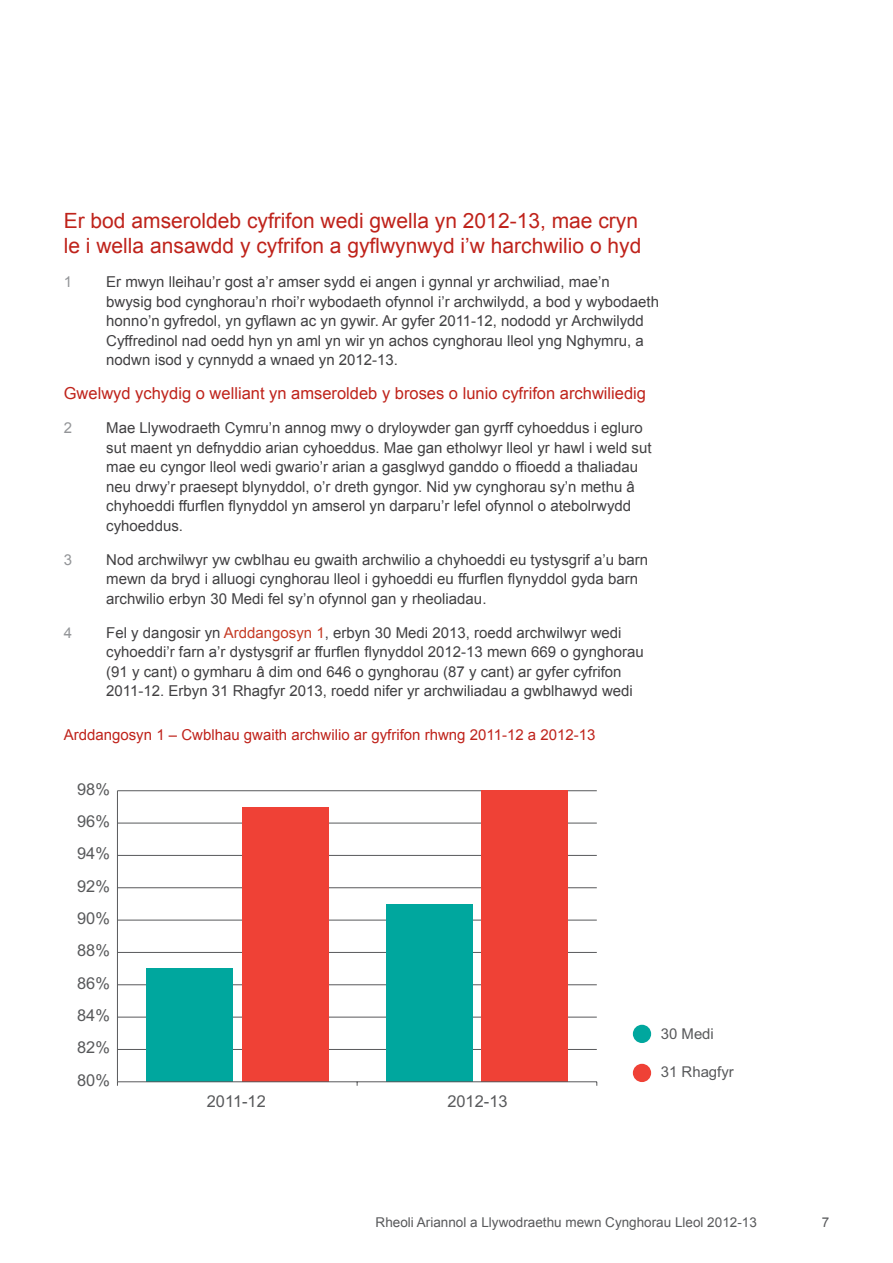
<style>
.page{position:relative;width:893px;height:1263px;background:#fff}
.page>*{position:absolute;margin:0;border:0;box-sizing:border-box;transform-origin:0 0}
.Heading_1{font:21px/25.2px "Arial";color:#bf231b}
.Heading_2{font:16.5px "Arial";color:#bf231b}
.t1{font:16.35px "Arial";color:#58595b}
.t2{font:15px/19.5px "Arial";color:#414042}
.Exhibit_heading{font:15px "Arial";color:#bf231b}
.t3{font:15px "Arial";color:#939598}
.t4{font:14.85px "Arial";color:#58595b}
.t5{font:13.5px "Arial";color:#58595b}
.s1{color:#c53c26}
</style>
<div class="page">
<div style="left:633px;top:1025px;width:18px;height:18px;background:#00a79e;border-radius:50%"></div>
<div style="left:633px;top:1064px;width:18px;height:18px;background:#ef4136;border-radius:50%"></div>
<hr style="left:117px;top:791px;width:1px;height:291px;background:#58595b">
<hr style="left:117px;top:1049px;width:480px;height:1px;background:#58595b">
<hr style="left:117px;top:1017px;width:480px;height:1px;background:#58595b">
<hr style="left:117px;top:984px;width:480px;height:1px;background:#58595b">
<hr style="left:117px;top:952px;width:480px;height:1px;background:#58595b">
<hr style="left:117px;top:920px;width:480px;height:1px;background:#58595b">
<hr style="left:117px;top:887px;width:480px;height:1px;background:#58595b">
<hr style="left:117px;top:855px;width:480px;height:1px;background:#58595b">
<hr style="left:117px;top:823px;width:480px;height:1px;background:#58595b">
<hr style="left:117px;top:790px;width:480px;height:1px;background:#58595b">
<div style="left:242px;top:807px;width:86px;height:275px;background:#ef4136"></div>
<div style="left:482px;top:791px;width:86px;height:291px;background:#ef4136"></div>
<div style="left:146px;top:968px;width:86px;height:114px;background:#00a79e"></div>
<div style="left:386px;top:904px;width:86px;height:178px;background:#00a79e"></div>
<hr style="left:117px;top:1081px;width:480px;height:1px;background:#58595b">
<p class="Heading_1" style="left:64px;top:208px;width:579px">Er bod amseroldeb cyfrifon wedi gwella yn 2012-13, mae cryn le i wella ansawdd y cyfrifon a gyflwynwyd i’w harchwilio o hyd</p>
<p class="t3" style="left:64px;top:272px;width:10px">1</p>
<p class="t2" style="left:106px;top:272px;width:554px">Er mwyn lleihau’r gost a’r amser sydd ei angen i gynnal yr archwiliad, mae’n bwysig bod cynghorau’n rhoi’r wybodaeth ofynnol i’r archwilydd, a bod y wybodaeth honno’n gyfredol, yn gyflawn ac yn gywir. Ar gyfer 2011-12, nododd yr Archwilydd Cyffredinol nad oedd hyn yn aml yn wir yn achos cynghorau lleol yng Nghymru, a nodwn isod y cynnydd a wnaed yn 2012-13.</p>
<p class="Heading_2" style="left:64px;top:383px;width:584px">Gwelwyd ychydig o welliant yn amseroldeb y broses o lunio cyfrifon archwiliedig</p>
<p class="t3" style="left:64px;top:418px;width:10px">2</p>
<p class="t2" style="left:106px;top:418px;width:547px">Mae Llywodraeth Cymru’n annog mwy o dryloywder gan gyrff cyhoeddus i egluro sut maent yn defnyddio arian cyhoeddus. Mae gan etholwyr lleol yr hawl i weld sut mae eu cyngor lleol wedi gwario’r arian a gasglwyd ganddo o ffioedd a thaliadau neu drwy’r praesept blynyddol, o’r dreth gyngor. Nid yw cynghorau sy’n methu â chyhoeddi ffurflen flynyddol yn amserol yn darparu’r lefel ofynnol o atebolrwydd cyhoeddus.</p>
<p class="t3" style="left:64px;top:550px;width:10px">3</p>
<p class="t2" style="left:106px;top:550px;width:543px">Nod archwilwyr yw cwblhau eu gwaith archwilio a chyhoeddi eu tystysgrif a’u barn mewn da bryd i alluogi cynghorau lleol i gyhoeddi eu ffurflen flynyddol gyda barn archwilio erbyn 30 Medi fel sy’n ofynnol gan y rheoliadau.</p>
<p class="t3" style="left:64px;top:623px;width:10px">4</p>
<p class="t2" style="left:106px;top:623px;width:539px">Fel y dangosir yn <span class="s1">Arddangosyn 1</span>, erbyn 30 Medi 2013, roedd archwilwyr wedi cyhoeddi’r farn a’r dystysgrif ar ffurflen flynyddol 2012-13 mewn 669 o gynghorau (91 y cant) o gymharu â dim ond 646 o gynghorau (87 y cant) ar gyfer cyfrifon 2011-12. Erbyn 31 Rhagfyr 2013, roedd nifer yr archwiliadau a gwblhawyd wedi</p>
<p class="Exhibit_heading" style="left:64px;top:725px;width:533px">Arddangosyn 1 – Cwblhau gwaith archwilio ar gyfrifon rhwng 2011-12 a 2012-13</p>
<p class="t1" style="left:77px;top:778px;width:34px">98%</p>
<p class="t1" style="left:77px;top:810px;width:34px">96%</p>
<p class="t1" style="left:77px;top:843px;width:34px">94%</p>
<p class="t1" style="left:77px;top:875px;width:34px">92%</p>
<p class="t1" style="left:77px;top:907px;width:34px">90%</p>
<p class="t1" style="left:77px;top:940px;width:34px">88%</p>
<p class="t1" style="left:77px;top:972px;width:34px">86%</p>
<p class="t1" style="left:77px;top:1004px;width:34px">84%</p>
<p class="t1" style="left:77px;top:1037px;width:34px">82%</p>
<p class="t1" style="left:77px;top:1069px;width:34px">80%</p>
<p class="t1" style="left:207px;top:1090px;width:60px">2011-12</p>
<p class="t1" style="left:447px;top:1090px;width:62px">2012-13</p>
<p class="t4" style="left:661px;top:1024px;width:55px">30 Medi</p>
<p class="t4" style="left:661px;top:1062px;width:74px">31 Rhagfyr</p>
<p class="t5" style="left:376px;top:1213px;width:383px">Rheoli Ariannol a Llywodraethu mewn Cynghorau Lleol 2012-13</p>
<p class="t5" style="left:822px;top:1213px;width:9px">7</p>
</div>
